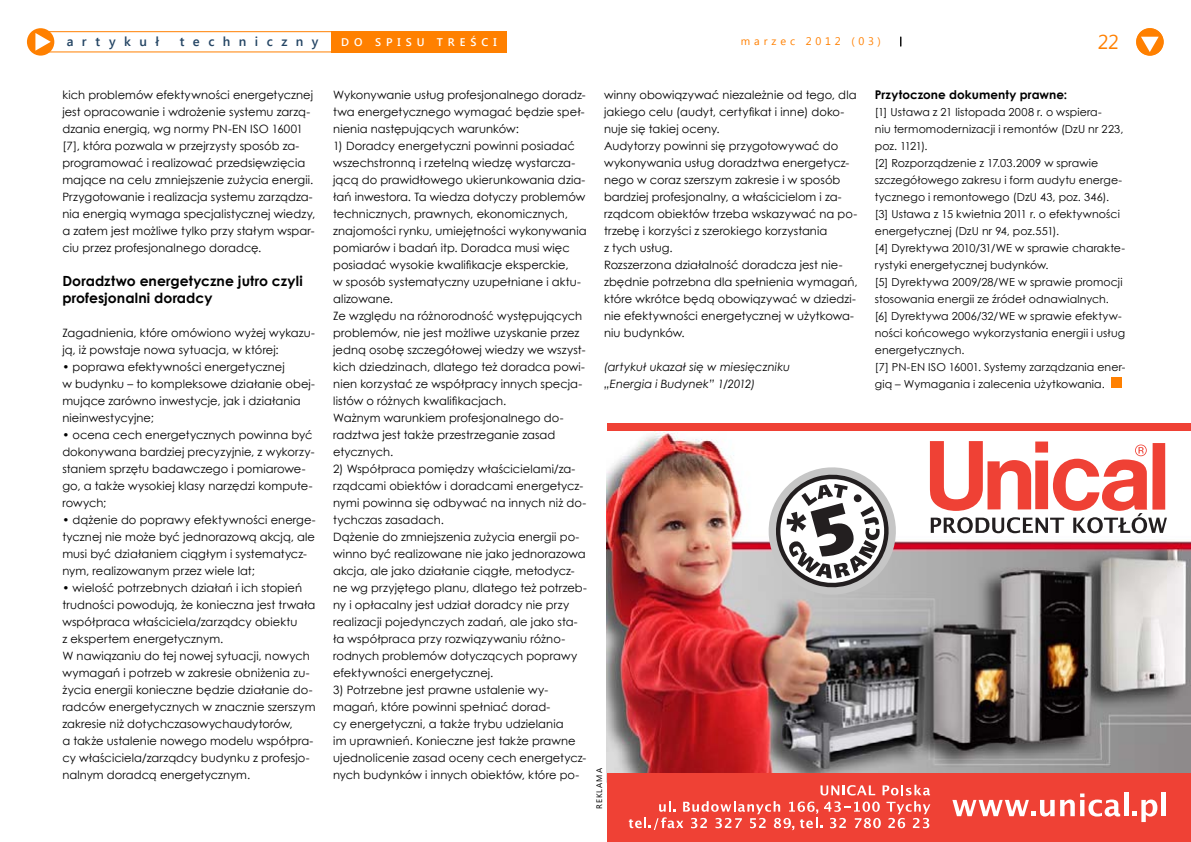
<style>
.page{position:relative;width:1191px;height:842px;background:#fff}
.page>*{position:absolute;margin:0;border:0;box-sizing:border-box;transform-origin:0 0}
.t1{font:20px "Segoe UI";color:#ff8000}
.t2{font:700 14px/17px "Century Gothic";letter-spacing:.005em;color:#000}
.t3{font:600 13px "Segoe UI";letter-spacing:.645em;color:#244564}
.t4{font:700 12px "Century Gothic";letter-spacing:.005em;color:#000}
.t5{font:11.5px/17px "Century Gothic";letter-spacing:.005em;color:#000}
.t6{font:italic 11.5px/17px "Century Gothic";letter-spacing:.005em;color:#000}
.t7{font:600 11.1px "Segoe UI";letter-spacing:.445em;color:#fff}
.t8{font:11px/17px "Century Gothic";letter-spacing:.01em;color:#000}
.t9{font:11px "Segoe UI";letter-spacing:.35em;color:#ff8000}
.t10{font:8px "Segoe UI";letter-spacing:.115em;color:#000}
</style>
<div class="page">
<div style="left:27px;top:28px;width:27px;height:28px;background:#ff8000;border-radius:50%"></div>
<svg style="left:35px;top:33px;width:16px;height:17px"></svg>
<div style="left:33px;top:31px;width:310px;height:21px;border:1px solid #ff8000"></div>
<div style="left:331px;top:31px;width:176px;height:21px;background:#ff8000"></div>
<div style="left:1110px;top:378px;width:11px;height:10px;background:#ff8000"></div>
<div style="left:1136px;top:28px;width:27px;height:28px;background:#ff8000;border-radius:50%"></div>
<svg style="left:1141px;top:36px;width:19px;height:16px"></svg>
<img style="left:607px;top:423px;width:584px;height:350px">
<svg style="left:930px;top:441px;width:236px;height:92px"></svg>
<svg style="left:761px;top:460px;width:142px;height:142px"></svg>
<div style="left:607px;top:773px;width:584px;height:69px;background:#ef4135"></div>
<svg style="left:952px;top:800px;width:102px;height:16px"></svg>
<svg style="left:1060px;top:799px;width:14px;height:17px"></svg>
<svg style="left:1080px;top:793px;width:40px;height:23px"></svg>
<hr style="left:1124px;top:793px;width:4px;height:23px;background:#fff">
<svg style="left:1132px;top:799px;width:25px;height:23px"></svg>
<hr style="left:1161px;top:793px;width:4px;height:23px;background:#fff">
<svg style="left:820px;top:785px;width:55px;height:10px"></svg>
<svg style="left:882px;top:785px;width:48px;height:10px"></svg>
<svg style="left:629px;top:801px;width:251px;height:29px"></svg>
<svg style="left:886px;top:801px;width:44px;height:27px"></svg>
<div style="left:607px;top:424px;width:584px;height:7px;background:#ef4135"></div>
<p class="t3" style="left:67px;top:32px;width:94px">artykuł</p>
<p class="t3" style="left:180px;top:32px;width:140px">techniczny</p>
<p class="t7" style="left:341px;top:34px;width:157px">do spisu treści</p>
<p class="t9" style="left:741px;top:34px;width:141px">marzec 2012 (03)</p>
<h1 class="t1" style="left:1097px;top:28px;width:23px">22</h1>
<p class="t5" style="left:62px;top:86px;width:254px">kich problemów efektywności energetycznej jest opracowanie i wdrożenie systemu zarzą&shy;dzania energią, wg normy PN-EN ISO 16001 [7], która pozwala w przejrzysty sposób za&shy;programować i realizować przedsięwzięcia mające na celu zmniejszenie zużycia energii.<br>Przygotowanie i realizacja systemu zarządza&shy;nia energią wymaga specjalistycznej wiedzy, a zatem jest możliwe tylko przy stałym wspar&shy;ciu przez profesjonalnego doradcę.</p>
<p class="t2" style="left:62px;top:272px;width:242px">Doradztwo energetyczne jutro czyli profesjonalni doradcy</p>
<p class="t5" style="left:62px;top:324px;width:254px">Zagadnienia, które omówiono wyżej wykazu&shy;ją, iż powstaje nowa sytuacja, w której:</p>
<p class="t5" style="left:62px;top:358px;width:254px">• poprawa efektywności energetycznej<br>w budynku – to kompleksowe działanie obej&shy;mujące zarówno inwestycje, jak i działania nieinwestycyjne;</p>
<p class="t5" style="left:62px;top:426px;width:254px">• ocena cech energetycznych powinna być dokonywana bardziej precyzyjnie, z wykorzy&shy;staniem sprzętu badawczego i pomiarowe&shy;go, a także wysokiej klasy narzędzi kompute&shy;rowych;</p>
<p class="t5" style="left:62px;top:511px;width:255px">• dążenie do poprawy efektywności energe&shy;tycznej nie może być jednorazową akcją, ale musi być działaniem ciągłym i systematycz&shy;nym, realizowanym przez wiele lat;</p>
<p class="t5" style="left:62px;top:579px;width:254px">• wielość potrzebnych działań i ich stopień trudności powodują, że konieczna jest trwała współpraca właściciela/zarządcy obiektu<br>z ekspertem energetycznym.<br>W nawiązaniu do tej nowej sytuacji, nowych wymagań i potrzeb w zakresie obniżenia zu&shy;życia energii konieczne będzie działanie do&shy;radców energetycznych w znacznie szerszym zakresie niż dotychczasowychaudytorów,<br>a także ustalenie nowego modelu współpra&shy;cy właściciela/zarządcy budynku z profesjo&shy;nalnym doradcą energetycznym.</p>
<p class="t5" style="left:333px;top:86px;width:254px;text-align:justify">Wykonywanie usług profesjonalnego doradz&shy;twa energetycznego wymagać będzie speł&shy;nienia następujących warunków:</p>
<p class="t5" style="left:333px;top:137px;width:255px">1) doradcy energetyczni powinni posiadać wszechstronną i rzetelną wiedzę wystarcza&shy;jącą do prawidłowego ukierunkowania dzia&shy;łań inwestora. Ta wiedza dotyczy problemów technicznych, prawnych, ekonomicznych, znajomości rynku, umiejętności wykonywania pomiarów i badań itp. Doradca musi więc posiadać wysokie kwalifikacje eksperckie,<br>w sposób systematyczny uzupełniane i aktu&shy;alizowane.<br>Ze względu na różnorodność występujących problemów, nie jest możliwe uzyskanie przez jedną osobę szczegółowej wiedzy we wszyst&shy;kich dziedzinach, dlatego też doradca powi&shy;nien korzystać ze współpracy innych specja&shy;listów o różnych kwalifikacjach.<br>Ważnym warunkiem profesjonalnego do&shy;radztwa jest także przestrzeganie zasad etycznych.</p>
<p class="t5" style="left:333px;top:460px;width:255px">2) współpraca pomiędzy właścicielami/za&shy;rządcami obiektów i doradcami energetycz&shy;nymi powinna się odbywać na innych niż do&shy;tychczas zasadach.<br>Dążenie do zmniejszenia zużycia energii po&shy;winno być realizowane nie jako jednorazowa akcja, ale jako działanie ciągłe, metodycz&shy;ne wg przyjętego planu, dlatego też potrzeb&shy;ny i opłacalny jest udział doradcy nie przy realizacji pojedynczych zadań, ale jako sta&shy;ła współpraca przy rozwiązywaniu różno&shy;rodnych problemów dotyczących poprawy efektywności energetycznej.</p>
<p class="t5" style="left:333px;top:681px;width:255px">3) potrzebne jest prawne ustalenie wy&shy;magań, które powinni spełniać dorad-<br>cy energetyczni, a także trybu udzielania<br>im uprawnień. Konieczne jest także prawne ujednolicenie zasad oceny cech energetycz&shy;nych budynków i innych obiektów, które po-</p>
<p class="t5" style="left:604px;top:86px;width:255px">winny obowiązywać niezależnie od tego, dla jakiego celu (audyt, certyfikat i inne) doko&shy;nuje się takiej oceny.<br>Audytorzy powinni się przygotowywać do wykonywania usług doradztwa energetycz&shy;nego w coraz szerszym zakresie i w sposób bardziej profesjonalny, a właścicielom i za&shy;rządcom obiektów trzeba wskazywać na po&shy;trzebę i korzyści z szerokiego korzystania<br>z tych usług.<br>Rozszerzona działalność doradcza jest nie&shy;zbędnie potrzebna dla spełnienia wymagań, które wkrótce będą obowiązywać w dziedzi&shy;nie efektywności energetycznej w użytkowa&shy;niu budynków.</p>
<p class="t6" style="left:604px;top:358px;width:188px">(artykuł ukazał się w miesięczniku „Energia i Budynek” 1/2012)</p>
<p class="t10" style="left:593px;top:809px;width:42px;rotate:-90deg">reklama</p>
<p class="t4" style="left:874px;top:86px;width:194px">Przytoczone dokumenty prawne:</p>
<p class="t8" style="left:874px;top:104px;width:252px">[1] Ustawa z 21 listopada 2008 r. o wspiera-<br>niu termomodernizacji i remontów (DzU nr 223, poz. 1121).<br>[2] Rozporządzenie z 17.03.2009 w sprawie szczegółowego zakresu i form audytu energe&shy;tycznego i remontowego (DzU 43, poz. 346).<br>[3] Ustawa z 15 kwietnia 2011 r. o efektywności energetycznej (DzU nr 94, poz.551).<br>[4] Dyrektywa 2010/31/WE w sprawie charakte&shy;rystyki energetycznej budynków.<br>[5] Dyrektywa 2009/28/WE w sprawie promocji stosowania energii ze źródeł odnawialnych.<br>[6] Dyrektywa 2006/32/WE w sprawie efektyw&shy;ności końcowego wykorzystania energii i usług energetycznych.<br>[7] PN-EN ISO 16001. Systemy zarządzania ener&shy;gią – Wymagania i zalecenia użytkowania.</p>
</div>
